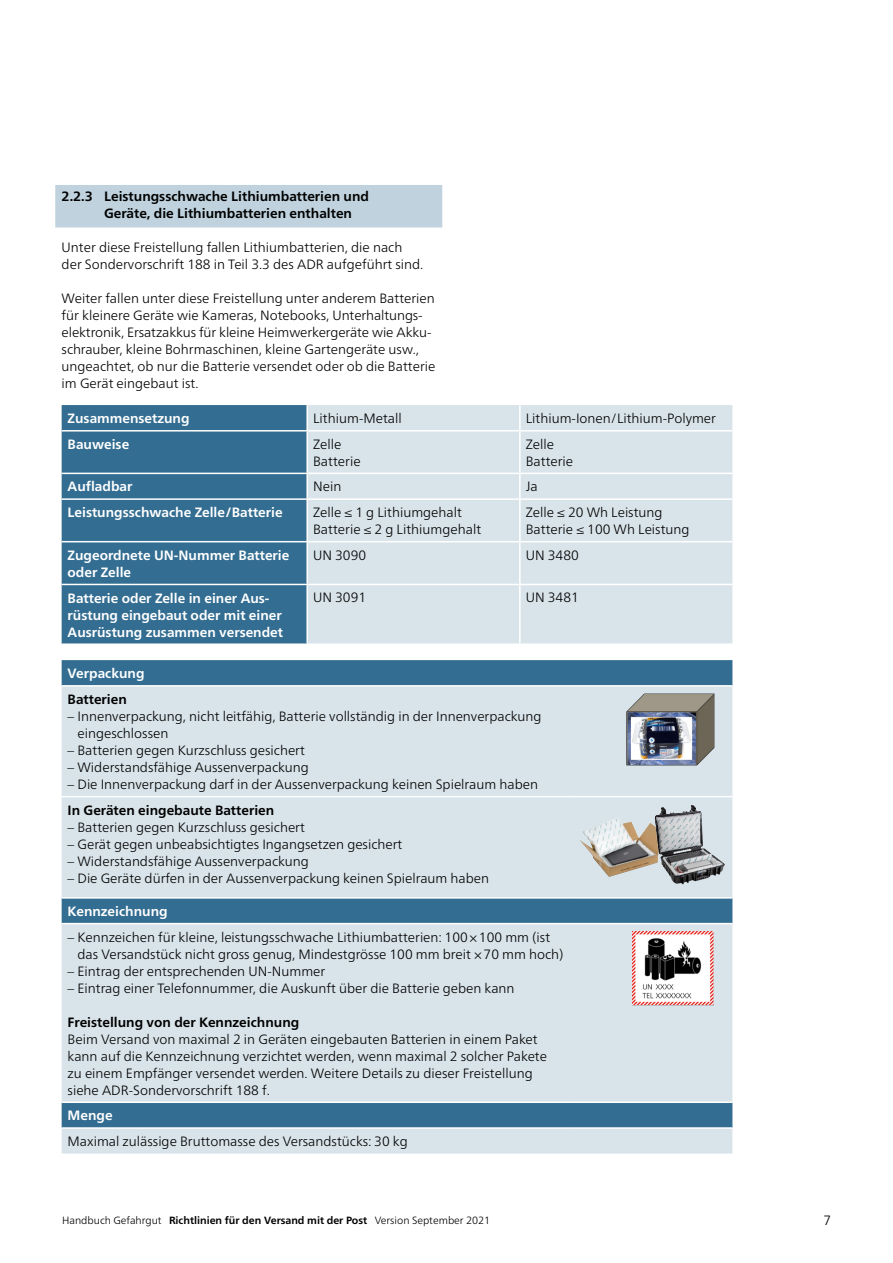
<style>
.page{position:relative;width:893px;height:1263px;background:#fff}
.page>*{position:absolute;margin:0;border:0;box-sizing:border-box;transform-origin:0 0}
.t1{font:300 13.5px/17px "Frutiger Neue LT Pro";color:#000}
.t2{font:700 13.5px/17px "Frutiger Neue LT Pro";color:#fff}
.t3{font:700 13.5px/17px "Frutiger Neue LT Pro";color:#000}
.t4{font:300 10.5px "Frutiger Neue LT Pro";color:#000}
.s1{font-weight:700}
</style>
<div class="page">
<div style="left:55px;top:185px;width:387px;height:42px;background:#bfd2dd"></div>
<div style="left:62px;top:405px;width:244px;height:238px;background:#336d91"></div>
<div style="left:308px;top:405px;width:424px;height:238px;background:#d9e4ea"></div>
<hr style="left:519px;top:405px;width:2px;height:25px;background:#fff">
<hr style="left:62px;top:430px;width:245px;height:1px;background:#fff">
<hr style="left:307px;top:430px;width:213px;height:1px;background:#fff">
<hr style="left:520px;top:430px;width:212px;height:1px;background:#fff">
<hr style="left:519px;top:431px;width:2px;height:42px;background:#fff">
<hr style="left:62px;top:473px;width:245px;height:1px;background:#fff">
<hr style="left:307px;top:473px;width:213px;height:1px;background:#fff">
<hr style="left:520px;top:473px;width:212px;height:1px;background:#fff">
<hr style="left:519px;top:474px;width:2px;height:24px;background:#fff">
<hr style="left:62px;top:498px;width:245px;height:2px;background:#fff">
<hr style="left:307px;top:498px;width:213px;height:2px;background:#fff">
<hr style="left:520px;top:498px;width:212px;height:2px;background:#fff">
<hr style="left:519px;top:500px;width:2px;height:41px;background:#fff">
<hr style="left:62px;top:541px;width:245px;height:1px;background:#fff">
<hr style="left:307px;top:541px;width:213px;height:1px;background:#fff">
<hr style="left:520px;top:541px;width:212px;height:1px;background:#fff">
<hr style="left:519px;top:542px;width:2px;height:42px;background:#fff">
<hr style="left:62px;top:584px;width:245px;height:1px;background:#fff">
<hr style="left:307px;top:584px;width:213px;height:1px;background:#fff">
<hr style="left:520px;top:584px;width:212px;height:1px;background:#fff">
<hr style="left:519px;top:585px;width:2px;height:58px;background:#fff">
<div style="left:62px;top:660px;width:670px;height:25px;background:#336d91"></div>
<svg style="left:62px;top:687px;width:670px;height:466px;background:#c6d6df"></svg>
<hr style="left:62px;top:796px;width:510px;height:1px;background:#fff">
<hr style="left:572px;top:796px;width:160px;height:1px;background:#fff">
<hr style="left:62px;top:897px;width:510px;height:2px;background:#fff">
<hr style="left:572px;top:897px;width:160px;height:2px;background:#fff">
<hr style="left:62px;top:923px;width:510px;height:1px;background:#fff">
<hr style="left:572px;top:923px;width:160px;height:1px;background:#fff">
<hr style="left:62px;top:1101px;width:510px;height:2px;background:#fff">
<hr style="left:572px;top:1101px;width:160px;height:2px;background:#fff">
<hr style="left:62px;top:1127px;width:510px;height:2px;background:#fff">
<hr style="left:572px;top:1127px;width:160px;height:2px;background:#fff">
<img style="left:626px;top:693px;width:89px;height:72px">
<img style="left:577px;top:814px;width:78px;height:66px">
<img style="left:655px;top:804px;width:72px;height:86px">
<img style="left:633px;top:931px;width:82px;height:75px">
<h3 class="t3" style="left:104px;top:188px;width:266px;text-indent:-43px">2.2.3 Leistungsschwache Lithiumbatterien und<br>Geräte, die Lithiumbatterien enthalten</h3>
<p class="t1" style="left:62px;top:239px;width:363px">Unter diese Freistellung fallen Lithiumbatterien, die nach der Sondervorschrift 188 in Teil 3.3 des ADR aufgeführt sind.</p>
<p class="t1" style="left:62px;top:290px;width:375px">Weiter fallen unter diese Freistellung unter anderem Batterien für kleinere Geräte wie Kameras, Notebooks, Unterhaltungs&shy;elektronik, Ersatzakkus für kleine Heimwerkergeräte wie Akku&shy;schrauber, kleine Bohrmaschinen, kleine Gartengeräte usw., ungeachtet, ob nur die Batterie versendet oder ob die Batterie im Gerät eingebaut ist.</p>
<p class="t2" style="left:68px;top:410px;width:123px">Zusammensetzung</p>
<p class="t1" style="left:313px;top:410px;width:90px">Lithium-Metall</p>
<p class="t1" style="left:526px;top:410px;width:192px">Lithium-Ionen/Lithium-Polymer</p>
<p class="t2" style="left:68px;top:436px;width:63px">Bauweise</p>
<p class="t1" style="left:313px;top:435px;width:49px">Zelle<br>Batterie</p>
<p class="t1" style="left:526px;top:435px;width:49px">Zelle<br>Batterie</p>
<p class="t2" style="left:68px;top:478px;width:66px">Aufladbar</p>
<p class="t1" style="left:313px;top:478px;width:30px">Nein</p>
<p class="t1" style="left:526px;top:478px;width:13px">Ja</p>
<p class="t2" style="left:68px;top:504px;width:217px">Leistungsschwache Zelle/Batterie</p>
<p class="t1" style="left:313px;top:504px;width:169px">Zelle-≤-1-g-Lithiumgehalt<br>Batterie-≤-2-g-Lithiumgehalt</p>
<p class="t1" style="left:526px;top:504px;width:165px">Zelle-≤-20-Wh-Leistung<br>Batterie-≤-100-Wh-Leistung</p>
<p class="t2" style="left:68px;top:546px;width:223px">Zugeordnete UN-Nummer Batterie oder Zelle</p>
<p class="t1" style="left:313px;top:546px;width:55px">UN 3090</p>
<p class="t1" style="left:526px;top:546px;width:55px">UN 3480</p>
<p class="t2" style="left:68px;top:589px;width:217px">Batterie oder Zelle in einer Aus&shy;rüstung eingebaut oder mit einer<br>Ausrüstung zusammen versendet</p>
<p class="t1" style="left:313px;top:589px;width:55px">UN 3091</p>
<p class="t1" style="left:526px;top:589px;width:55px">UN 3481</p>
<h4 class="t2" style="left:68px;top:665px;width:78px">Verpackung</h4>
<h5 class="t3" style="left:68px;top:691px;width:61px">Batterien</h5>
<p class="t1" style="left:77px;top:708px;width:466px;text-indent:-10px">– Innenverpackung, nicht leitfähig, Batterie vollständig in der Innenverpackung eingeschlossen</p>
<p class="t1" style="left:68px;top:742px;width:239px">– Batterien gegen Kurzschluss gesichert</p>
<p class="t1" style="left:68px;top:759px;width:243px">– Widerstandsfähige Aussenverpackung</p>
<p class="t1" style="left:68px;top:776px;width:472px">– Die Innenverpackung darf in der Aussenverpackung keinen Spielraum haben</p>
<h5 class="t3" style="left:68px;top:801px;width:208px">In Geräten eingebaute Batterien</h5>
<p class="t1" style="left:68px;top:818px;width:239px">– Batterien gegen Kurzschluss gesichert</p>
<p class="t1" style="left:68px;top:835px;width:336px">– Gerät gegen unbeabsichtigtes Ingangsetzen gesichert</p>
<p class="t1" style="left:68px;top:852px;width:243px">– Widerstandsfähige Aussenverpackung</p>
<p class="t1" style="left:68px;top:870px;width:423px">– Die Geräte dürfen in der Aussenverpackung keinen Spielraum haben</p>
<h4 class="t2" style="left:68px;top:903px;width:102px">Kennzeichnung</h4>
<p class="t1" style="left:77px;top:928px;width:488px;text-indent:-10px">– Kennzeichen für kleine, leistungsschwache Lithiumbatterien: 100 × 100 mm (ist das Versandstück nicht gross genug, Mindestgrösse 100 mm breit × 70 mm hoch)</p>
<p class="t1" style="left:68px;top:962px;width:259px">– Eintrag der entsprechenden UN-Nummer</p>
<p class="t1" style="left:68px;top:979px;width:448px">– Eintrag einer Telefonnummer, die Auskunft über die Batterie geben kann</p>
<h5 class="t3" style="left:68px;top:1013px;width:233px">Freistellung von der Kennzeichnung</h5>
<p class="t1" style="left:68px;top:1030px;width:481px">Beim Versand von maximal 2 in Geräten eingebauten Batterien in einem Paket kann auf die Kennzeichnung verzichtet werden, wenn maximal 2 solcher Pakete zu einem Empfänger versendet werden. Weitere Details zu dieser Freistellung siehe ADR-Sondervorschrift 188 f.</p>
<h4 class="t2" style="left:68px;top:1107px;width:47px">Menge</h4>
<p class="t1" style="left:68px;top:1133px;width:342px">Maximal zulässige Bruttomasse des Versandstücks: 30 kg</p>
<p class="t4" style="left:62px;top:1214px;width:429px">Handbuch Gefahrgut <span class="s1">Richtlinien für den Versand mit der Post</span> Version September 2021</p>
<p class="t1" style="left:824px;top:1211px;width:9px">7</p>
</div>
